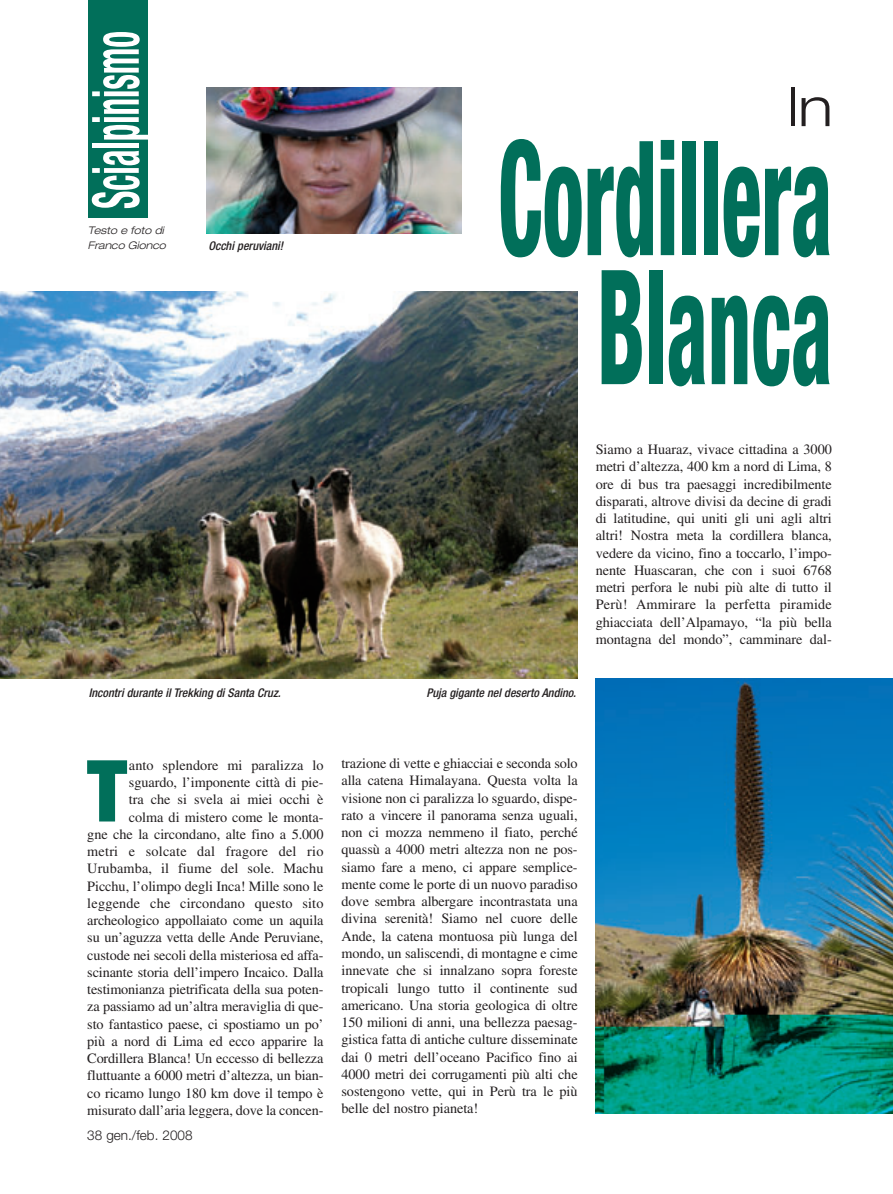
<style>
.page{position:relative;width:893px;height:1194px;background:#fff}
.page>*{position:absolute;margin:0;border:0;box-sizing:border-box;transform-origin:0 0}
.t1{font:800 condensed 159.6px/129px "Helvetica Neue";color:#016f5a;text-align:right;scale:.52 1}
.t2{font:900 condensed 85.65px "Helvetica Neue";color:#016f5a}
.t3{font:300 expanded 54px "Helvetica Neue";color:#231f20}
.t4{font:14.25px/17.2px "Times";letter-spacing:-.01em;color:#231f20;text-align:justify}
.t5{font:300 13.5px "Helvetica Neue";color:#231f20}
.t6{font:italic 500 condensed 12px "Helvetica Neue";color:#231f20}
.t7{font:italic 300 expanded 10.5px/15px "Helvetica Neue";color:#231f20}
</style>
<div class="page">
<img style="left:0;top:0;width:892px;height:1114px">
<p class="t7" style="left:88px;top:224px;width:79px">Testo e foto di<br>Franco Gionco</p>
<p class="t6" style="left:208px;top:242px;width:76px">Occhi peruviani!</p>
<p class="t3" style="left:786px;top:87px;width:47px">In</p>
<p class="t1" style="left:498px;top:148px;width:645px">Cordillera<br>Blanca</p>
<p class="t4" style="left:595px;top:442px;width:238px">Siamo a Huaraz, vivace cittadina a 3000 metri d’altezza, 400 km a nord di Lima, 8 ore di bus tra paesaggi incredibilmente disparati, altrove divisi da decine di gradi di latitudine, qui uniti gli uni agli altri altri! Nostra meta la cordillera blanca, vedere da vicino, fino a toccarlo, l’impo&shy;nente Huascaran, che con i suoi 6768 metri perfora le nubi più alte di tutto il Perù! Ammirare la perfetta piramide ghiacciata dell’Alpamayo, “la più bella montagna del mondo”, camminare dal-</p>
<p class="t6" style="left:89px;top:688px;width:193px">Incontri durante il Trekking di Santa Cruz.</p>
<p class="t6" style="left:426px;top:688px;width:151px">Puja gigante nel deserto Andino.</p>
<p class="t4" style="left:87px;top:758px;width:238px;text-align:right">anto splendore mi paralizza lo sguardo, l’imponente città di pie-<br>tra che si svela ai miei occhi è<br>colma di mistero come le monta-<br>gne che la circondano, alte fino a 5.000 metri e solcate dal fragore del rio Urubamba, il fiume del sole. Machu Picchu, l’olimpo degli Inca! Mille sono le leggende che circondano questo sito archeologico appollaiato come un aquila su un’aguzza vetta delle Ande Peruviane, custode nei secoli della misteriosa ed affa&shy;scinante storia dell’impero Incaico. Dalla testimonianza pietrificata della sua poten&shy;za passiamo ad un’altra meraviglia di que&shy;sto fantastico paese, ci spostiamo un po’ più a nord di Lima ed ecco apparire la Cordillera Blanca! Un eccesso di bellezza fluttuante a 6000 metri d’altezza, un bian&shy;co ricamo lungo 180 km dove il tempo è misurato dall’aria leggera, dove la concen-</p>
<p class="t4" style="left:341px;top:756px;width:238px">trazione di vette e ghiacciai e seconda solo alla catena Himalayana. Questa volta la visione non ci paralizza lo sguardo, dispe&shy;rato a vincere il panorama senza uguali, non ci mozza nemmeno il fiato, perché quassù a 4000 metri altezza non ne pos&shy;siamo fare a meno, ci appare semplice&shy;mente come le porte di un nuovo paradiso dove sembra albergare incontrastata una divina serenità! Siamo nel cuore delle Ande, la catena montuosa più lunga del mondo, un saliscendi, di montagne e cime innevate che si innalzano sopra foreste tropicali lungo tutto il continente sud americano. Una storia geologica di oltre 150 milioni di anni, una bellezza paesag&shy;gistica fatta di antiche culture disseminate dai 0 metri dell’oceano Pacifico fino ai 4000 metri dei corrugamenti più alti che sostengono vette, qui in Perù tra le più belle del nostro pianeta!</p>
<p class="t2" style="left:87px;top:760px;width:41px">T</p>
<p class="t5" style="left:87px;top:1130px;width:107px">38 gen./feb. 2008</p>
</div>
